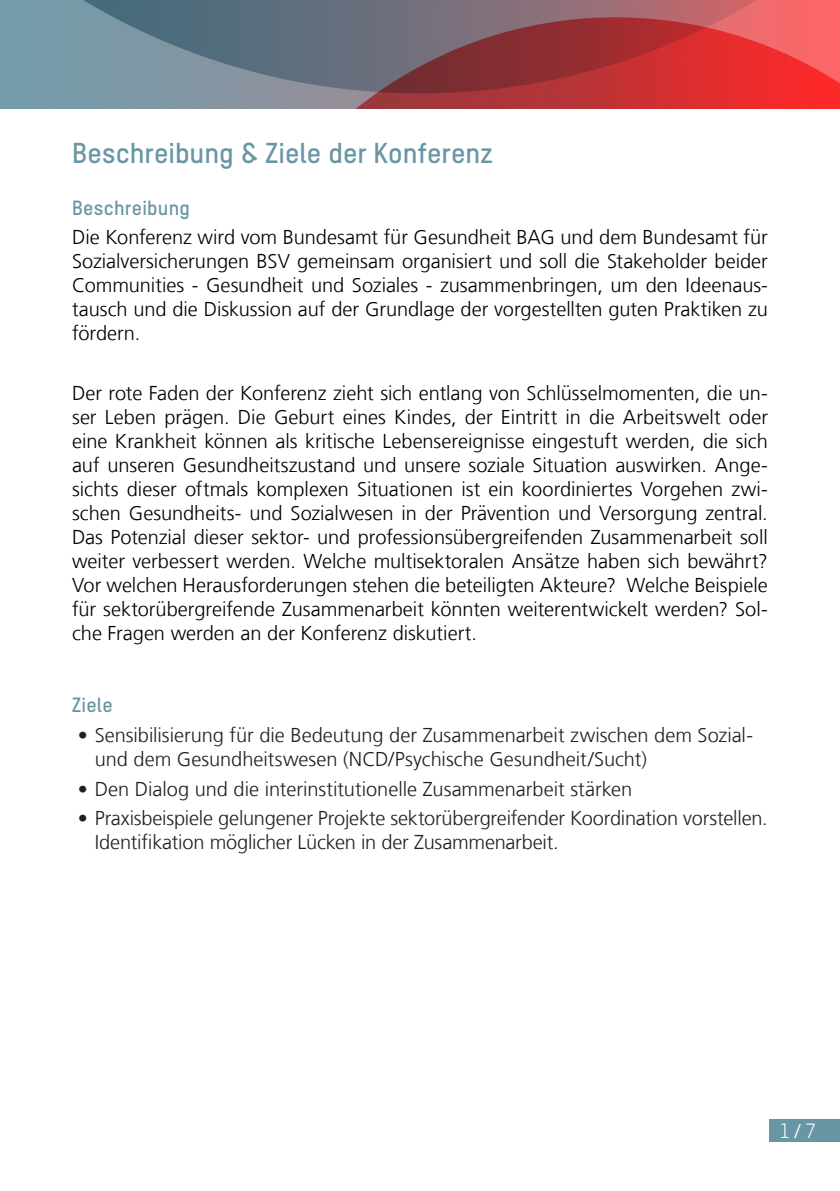
<style>
.page{position:relative;width:840px;height:1191px;background:#fff}
.page>*{position:absolute;margin:0;border:0;box-sizing:border-box;transform-origin:0 0}
.t1{font:28px "T Star Bold";color:#6996a4}
.t2{font:300 20px/24px "Frutiger LT Com";color:#000;text-align:justify}
.t3{font:300 20px/24px "Frutiger LT Com";letter-spacing:-.005em;color:#231f20}
.t4{font:20px "T Star Bold";letter-spacing:.01em;color:#6996a4}
.t5{font:20px "T Star Regular";color:#fff}
.s1{font-family:"Frutiger LT Com";font-weight:300}
</style>
<div class="page">
<img style="left:0;top:0;width:839px;height:109px">
<div style="left:768px;top:1119px;width:71px;height:22px;background:#6996a4"></div>
<h1 class="t1" style="left:72px;top:136px;width:422px">Beschreibung &amp; Ziele der Konferenz</h1>
<p class="t4" style="left:72px;top:195px;width:119px">Beschreibung</p>
<p class="t2" style="left:72px;top:225px;width:697px">Die Konferenz wird vom Bundesamt für Gesundheit BAG und dem Bundesamt für Sozialversicherungen BSV gemeinsam organisiert und soll die Stakeholder beider Communities - Gesundheit und Soziales - zusammenbringen, um den Ideenaus‑ tausch und die Diskussion auf der Grundlage der vorgestellten guten Praktiken zu fördern.</p>
<p class="t2" style="left:72px;top:381px;width:697px">Der rote Faden der Konferenz zieht sich entlang von Schlüsselmomenten, die un‑ ser Leben prägen. Die Geburt eines Kindes, der Eintritt in die Arbeitswelt oder eine Krankheit können als kritische Lebensereignisse eingestuft werden, die sich auf unseren Gesundheitszustand und unsere soziale Situation auswirken. Ange‑ sichts dieser oftmals komplexen Situationen ist ein koordiniertes Vorgehen zwi‑ schen Gesundheits- und Sozialwesen in der Prävention und Versorgung zentral.<br>Das Potenzial dieser sektor- und professionsübergreifenden Zusammenarbeit soll weiter verbessert werden. Welche multisektoralen Ansätze haben sich bewährt?<br>Vor welchen Herausforderungen stehen die beteiligten Akteure? Welche Beispiele für sektorübergreifende Zusammenarbeit könnten weiterentwickelt werden? Sol‑ che Fragen werden an der Konferenz diskutiert.</p>
<p class="t4" style="left:72px;top:692px;width:42px">Ziele</p>
<p class="t3" style="left:95px;top:723px;width:657px;text-indent:-17px">• Sensibilisierung für die Bedeutung der Zusammenarbeit zwischen dem Sozial&shy;und dem Gesundheitswesen (NCD/Psychische Gesundheit/Sucht)</p>
<p class="t3" style="left:78px;top:776px;width:555px">• Den Dialog und die interinstitutionelle Zusammenarbeit stärken</p>
<p class="t3" style="left:95px;top:806px;width:674px;text-indent:-17px">• Praxisbeispiele gelungener Projekte sektorübergreifender Koordination vorstellen.<br>Identifikation möglicher Lücken in der Zusammenarbeit.</p>
<p class="t5" style="left:779px;top:1118px;width:37px">1 <span class="s1">/</span> 7</p>
</div>
